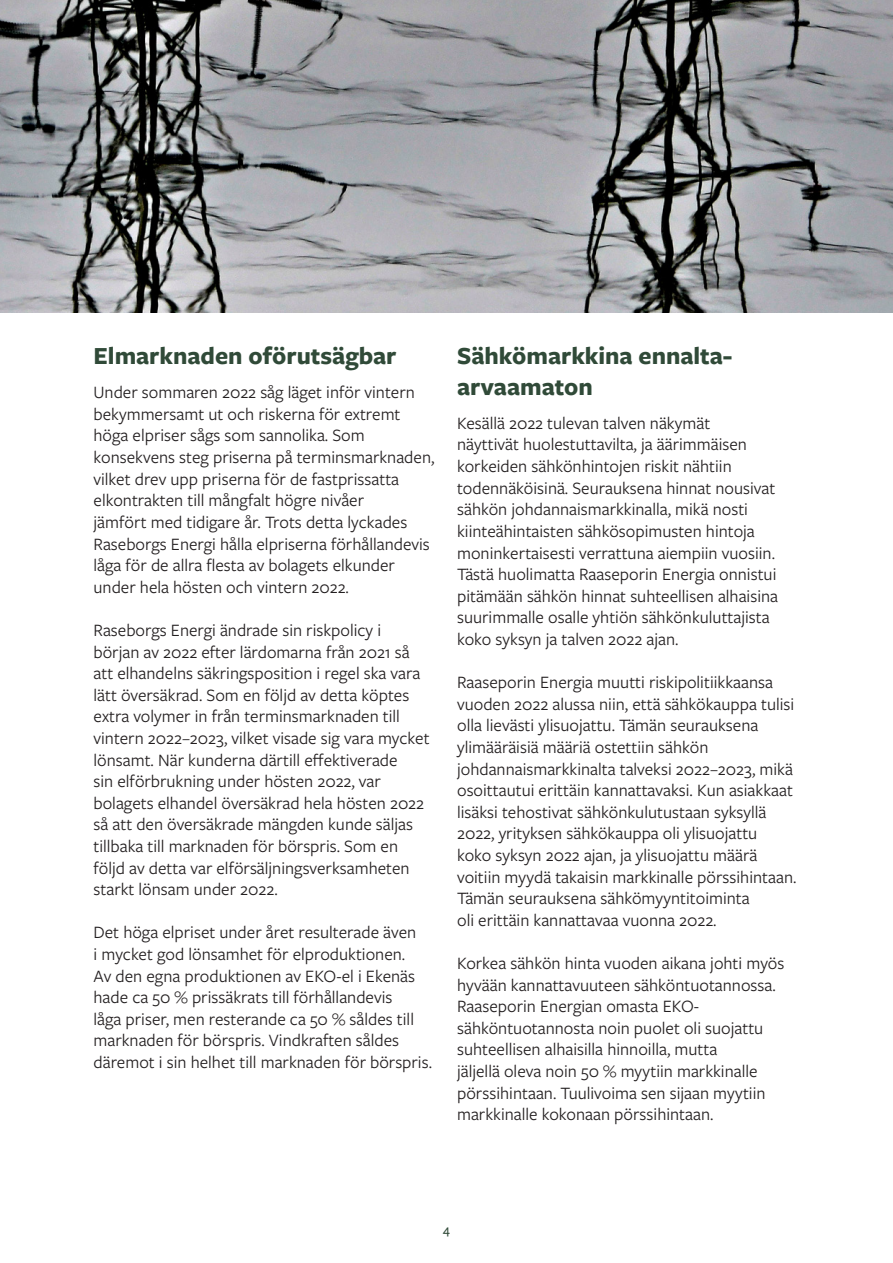
<style>
.page{position:relative;width:893px;height:1263px;background:#fff}
.page>*{position:absolute;margin:0;border:0;box-sizing:border-box;transform-origin:0 0}
.t1{font:700 25.5px/30.6px "Freight Sans Pro";color:#304a38}
.t2{font:18px/21.6px "Freight Sans Pro";color:#231f20}
.t3{font:500 13.5px "Freight Sans Pro";color:#304a38}
</style>
<div class="page">
<img style="left:0;top:0;width:893px;height:313px">
<h1 class="t1" style="left:94px;top:339px;width:304px">Elmarknaden oförutsägbar</h1>
<p class="t2" style="left:94px;top:381px;width:342px">Under sommaren 2022 såg läget inför vintern bekymmersamt ut och riskerna för extremt höga elpriser sågs som sannolika. Som konsekvens steg priserna på terminsmarknaden, vilket drev upp priserna för de fastprissatta elkontrakten till mångfalt högre nivåer<br>jämfört med tidigare år. Trots detta lyckades Raseborgs Energi hålla elpriserna förhållandevis låga för de allra flesta av bolagets elkunder under hela hösten och vintern 2022.</p>
<p class="t2" style="left:94px;top:618px;width:338px">Raseborgs Energi ändrade sin riskpolicy i början av 2022 efter lärdomarna från 2021 så att elhandelns säkringsposition i regel ska vara lätt översäkrad. Som en följd av detta köptes extra volymer in från terminsmarknaden till vintern 2022–2023, vilket visade sig vara mycket lönsamt. När kunderna därtill effektiverade<br>sin elförbrukning under hösten 2022, var bolagets elhandel översäkrad hela hösten 2022 så att den översäkrade mängden kunde säljas tillbaka till marknaden för börspris. Som en följd av detta var elförsäljningsverksamheten starkt lönsam under 2022.</p>
<p class="t2" style="left:94px;top:921px;width:340px">Det höga elpriset under året resulterade även<br>i mycket god lönsamhet för elproduktionen.<br>Av den egna produktionen av EKO-el i Ekenäs hade ca 50 % prissäkrats till förhållandevis<br>låga priser, men resterande ca 50 % såldes till marknaden för börspris. Vindkraften såldes däremot i sin helhet till marknaden för börspris.</p>
<h1 class="t1" style="left:457px;top:339px;width:277px">Sähkömarkkina ennalta&shy;arvaamaton</h1>
<p class="t2" style="left:457px;top:411px;width:322px">Kesällä 2022 tulevan talven näkymät<br>näyttivät huolestuttavilta, ja äärimmäisen korkeiden sähkönhintojen riskit nähtiin todennäköisinä. Seurauksena hinnat nousivat sähkön johdannaismarkkinalla, mikä nosti kiinteähintaisten sähkösopimusten hintoja moninkertaisesti verrattuna aiempiin vuosiin.<br>Tästä huolimatta Raaseporin Energia onnistui pitämään sähkön hinnat suhteellisen alhaisina suurimmalle osalle yhtiön sähkönkuluttajista koko syksyn ja talven 2022 ajan.</p>
<p class="t2" style="left:457px;top:671px;width:341px">Raaseporin Energia muutti riskipolitiikkaansa vuoden 2022 alussa niin, että sähkökauppa tulisi olla lievästi ylisuojattu. Tämän seurauksena ylimääräisiä määriä ostettiin sähkön johdannaismarkkinalta talveksi 2022–2023, mikä osoittautui erittäin kannattavaksi. Kun asiakkaat lisäksi tehostivat sähkönkulutustaan syksyllä 2022, yrityksen sähkökauppa oli ylisuojattu<br>koko syksyn 2022 ajan, ja ylisuojattu määrä voitiin myydä takaisin markkinalle pörssihintaan.<br>Tämän seurauksena sähkömyyntitoiminta<br>oli erittäin kannattavaa vuonna 2022.</p>
<p class="t2" style="left:457px;top:951px;width:329px">Korkea sähkön hinta vuoden aikana johti myös hyvään kannattavuuteen sähköntuotannossa.<br>Raaseporin Energian omasta EKO&shy;sähköntuotannosta noin puolet oli suojattu suhteellisen alhaisilla hinnoilla, mutta<br>jäljellä oleva noin 50 % myytiin markkinalle pörssihintaan. Tuulivoima sen sijaan myytiin markkinalle kokonaan pörssihintaan.</p>
<p class="t3" style="left:443px;top:1220px;width:9px">4</p>
</div>
